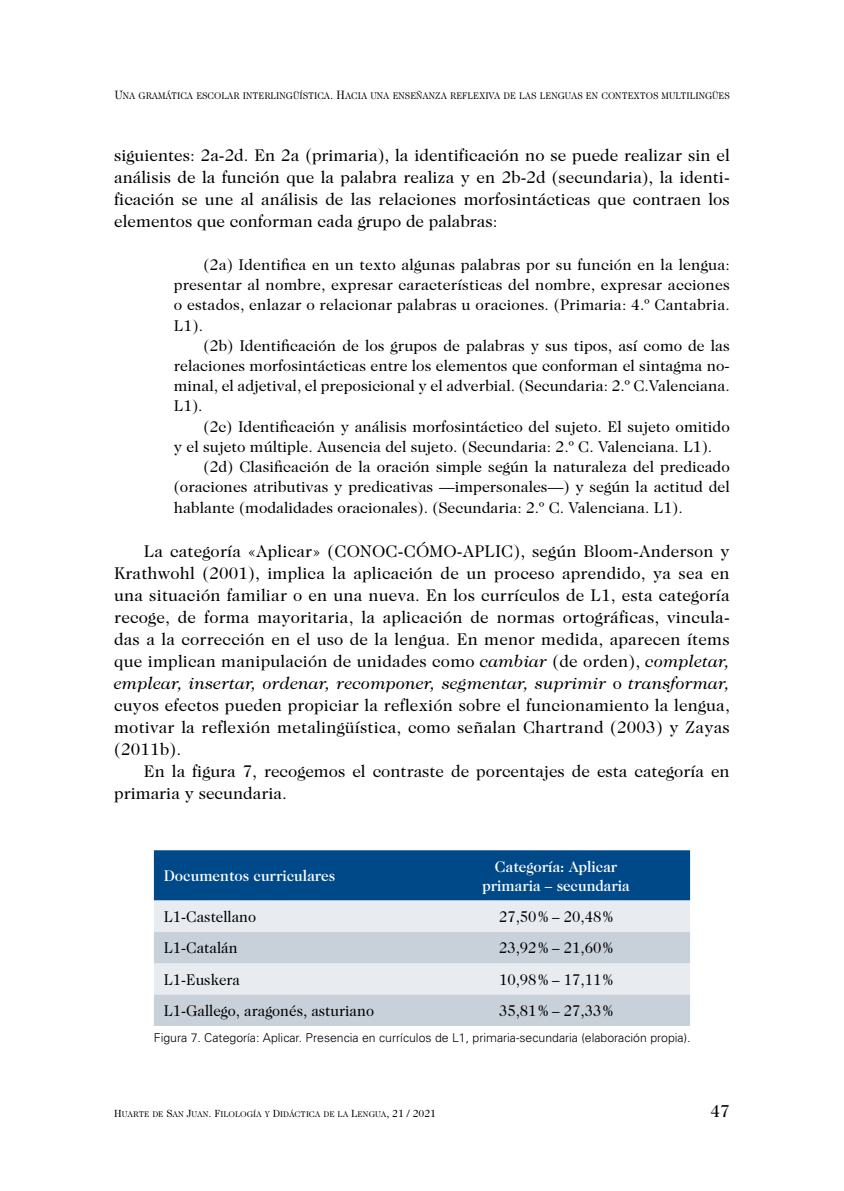
<style>
.page{position:relative;width:844px;height:1191px;background:#fff}
.page>*{position:absolute;margin:0;border:0;box-sizing:border-box;transform-origin:0 0}
.t1{font:17.5px "Caslon 224 Std";color:#000}
.t2{font:17.15px/22.1px "Caslon 224 Std";color:#000;text-align:justify}
.t3{font:15.75px/20.3px "Caslon 224 Std";color:#000;text-align:justify}
.t4{font:15.75px "Caslon 224 Std";color:#000;scale:.95 1}
.t5{font:500 15.75px/18.9px "Caslon 224 Std";color:#fff;text-align:center;scale:.95 1}
.t6{font:300 12.25px "Univers";color:#000}
.t7{font:9.8px "Caslon 224 Std Book SC800";color:#000;scale:.95 1}
.t8{font:8.4px "Caslon 224 Std Book SC800";color:#000}
.s1{font-size:12.25px}
.s2{font-style:italic}
.s3{font-weight:400}
.s4{font-size:10.5px}
</style>
<div class="page">
<div style="left:154px;top:850px;width:536px;height:50px;background:#004988"></div>
<div style="left:154px;top:900px;width:536px;height:32px;background:#e8ecf0"></div>
<svg style="left:154px;top:932px;width:536px;height:94px;background:#d2d9e1"></svg>
<p class="t7" style="left:115px;top:90px;width:648px"><span class="s1">U</span>NA GRAMÁTICA ESCOLAR INTERLINGÜÍSTICA<span class="s1">. H</span>ACIA UNA ENSEÑANZA REFLEXIVA DE LAS LENGUAS EN CONTEXTOS MULTILINGÜES</p>
<p class="t2" style="left:114px;top:144px;width:617px">siguientes: 2a-2d. En 2a (primaria), la identificación no se puede realizar sin el análisis de la función que la palabra realiza y en 2b-2d (secundaria), la identi&shy;ficación se une al análisis de las relaciones morfosintácticas que contraen los elementos que conforman cada grupo de palabras:</p>
<p class="t3" style="left:174px;top:254px;width:557px;text-indent:30px">(2a) Identifica en un texto algunas palabras por su función en la lengua: presentar al nombre, expresar características del nombre, expresar acciones o estados, enlazar o relacionar palabras u oraciones. (Primaria: 4.º Cantabria.<br>L1).</p>
<p class="t3" style="left:174px;top:335px;width:557px;text-indent:30px">(2b) Identificación de los grupos de palabras y sus tipos, así como de las relaciones morfosintácticas entre los elementos que conforman el sintagma no&shy;minal, el adjetival, el preposicional y el adverbial. (Secundaria: 2.º C.Valenciana.<br>L1).</p>
<p class="t3" style="left:174px;top:416px;width:557px;text-indent:30px">(2c) Identificación y análisis morfosintáctico del sujeto. El sujeto omitido y el sujeto múltiple. Ausencia del sujeto. (Secundaria: 2.º C. Valenciana. L1).</p>
<p class="t3" style="left:174px;top:456px;width:557px;text-indent:30px">(2d) Clasificación de la oración simple según la naturaleza del predicado (oraciones atributivas y predicativas —impersonales—) y según la actitud del hablante (modalidades oracionales). (Secundaria: 2.º C. Valenciana. L1).</p>
<p class="t2" style="left:114px;top:540px;width:617px;text-indent:30px">La categoría «Aplicar» (CONOC-CÓMO-APLIC), según Bloom-Anderson y Krathwohl (2001), implica la aplicación de un proceso aprendido, ya sea en una situación familiar o en una nueva. En los currículos de L1, esta categoría recoge, de forma mayoritaria, la aplicación de normas ortográficas, vincula&shy;das a la corrección en el uso de la lengua. En menor medida, aparecen ítems que implican manipulación de unidades como <span class="s2">cambiar</span> (de orden), <span class="s2">completar, emplear, insertar, ordenar, recomponer, segmentar, suprimir</span> o <span class="s2">transformar, </span>cuyos efectos pueden propiciar la reflexión sobre el funcionamiento la lengua, motivar la reflexión metalingüística, como señalan Chartrand (2003) y Zayas (2011b).</p>
<p class="t2" style="left:114px;top:759px;width:617px;text-indent:30px">En la figura 7, recogemos el contraste de porcentajes de esta categoría en primaria y secundaria.</p>
<p class="t5" style="left:164px;top:866px;width:182px">Documentos curriculares</p>
<p class="t5" style="left:482px;top:856px;width:156px">Categoría: Aplicar primaria <span class="s3">–</span> secundaria</p>
<p class="t4" style="left:164px;top:907px;width:99px">L1-Castellano</p>
<p class="t4" style="left:499px;top:907px;width:121px">27,50% – 20,48%</p>
<p class="t4" style="left:164px;top:939px;width:79px">L1-Catalán</p>
<p class="t4" style="left:499px;top:939px;width:121px">23,92% – 21,60%</p>
<p class="t4" style="left:164px;top:970px;width:82px">L1-Euskera</p>
<p class="t4" style="left:499px;top:970px;width:121px">10,98% – 17,11%</p>
<p class="t4" style="left:164px;top:1001px;width:223px">L1-Gallego, aragonés, asturiano</p>
<p class="t4" style="left:499px;top:1001px;width:121px">35,81% – 27,33%</p>
<p class="t6" style="left:154px;top:1030px;width:538px">Figura 7. Categoría: Aplicar. Presencia en currículos de L1, primaria-secundaria (elaboración propia).</p>
<p class="t8" style="left:114px;top:1108px;width:323px"><span class="s4">H</span>UARTE DE <span class="s4">S</span>AN <span class="s4">J</span>UAN<span class="s4">. F</span>ILOLOGÍA Y <span class="s4">D</span>IDÁCTICA DE LA <span class="s4">L</span>ENGUA<span class="s4">, 21 / 2021</span></p>
<p class="t1" style="left:710px;top:1100px;width:21px">47</p>
</div>
